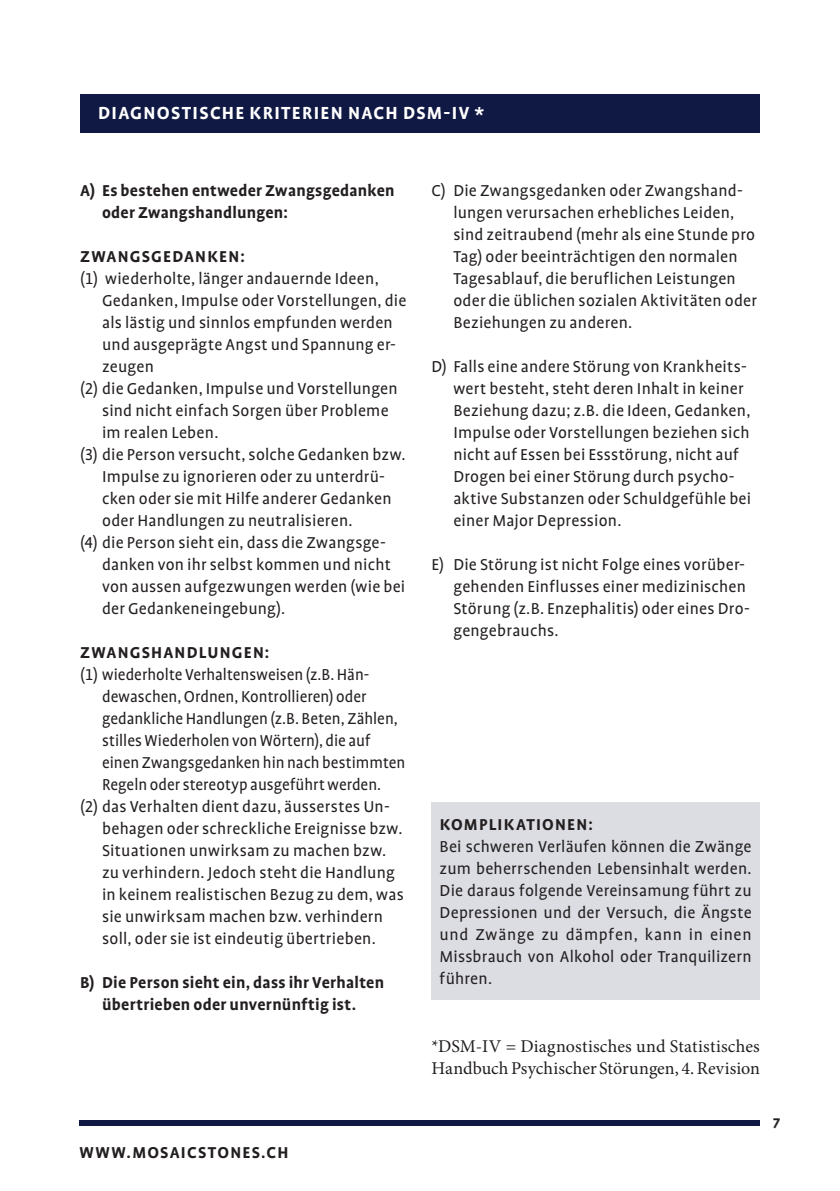
<style>
.page{position:relative;width:840px;height:1191px;background:#fff}
.page>*{position:absolute;margin:0;border:0;box-sizing:border-box;transform-origin:0 0}
.t1{font:700 20px "Profile OT";letter-spacing:.065em;color:#fff}
.t2{font:18px/22px "Profile OT";letter-spacing:.01em;color:#231f20}
.t3{font:18px "Profile OT";letter-spacing:.01em;color:#231f20;scale:.96 1}
.t4{font:700 18px/22px "Profile OT";letter-spacing:.015em;color:#231f20}
.t5{font:18px/22px "Minion Pro";letter-spacing:.005em;color:#231f20}
.t6{font:700 18px "Profile OT";letter-spacing:.07em;color:#231f20}
.t7{font:700 18px "Profile OT";letter-spacing:.065em;color:#231f20}
.t8{font:700 16px "Profile OT";color:#231f20}
</style>
<div class="page">
<div style="left:79px;top:1120px;width:680px;height:6px;background:#101944"></div>
<div style="left:431px;top:802px;width:328px;height:197px;background:#dbdde3"></div>
<div style="left:80px;top:94px;width:679px;height:39px;background:#101944"></div>
<p class="t1" style="left:98px;top:102px;width:387px">DIAGNOSTISCHE KRITERIEN NACH DSM-IV *</p>
<p class="t4" style="left:102px;top:181px;width:294px;text-indent:-22px">A) Es bestehen entweder Zwangsgedanken oder Zwangshandlungen:</p>
<p class="t6" style="left:80px;top:247px;width:166px">ZWANGSGEDANKEN:</p>
<p class="t2" style="left:80px;top:269px;width:300px">(1) wiederholte, länger andauernde Ideen,</p>
<p class="t2" style="left:102px;top:291px;width:306px">Gedanken, Impulse oder Vorstellungen, die</p>
<p class="t2" style="left:102px;top:313px;width:292px">als lästig und sinnlos empfunden werden</p>
<p class="t2" style="left:102px;top:335px;width:295px">und ausgeprägte Angst und Spannung er-</p>
<p class="t2" style="left:102px;top:357px;width:53px">zeugen</p>
<p class="t2" style="left:80px;top:379px;width:319px">(2) die Gedanken, Impulse und Vorstellungen</p>
<p class="t2" style="left:102px;top:401px;width:288px">sind nicht einfach Sorgen über Probleme</p>
<p class="t2" style="left:102px;top:423px;width:118px">im realen Leben.</p>
<p class="t2" style="left:80px;top:445px;width:327px">(3) die Person versucht, solche Gedanken bzw.</p>
<p class="t2" style="left:102px;top:467px;width:284px">Impulse zu ignorieren oder zu unterdrü-</p>
<p class="t2" style="left:102px;top:489px;width:291px">cken oder sie mit Hilfe anderer Gedanken</p>
<p class="t2" style="left:102px;top:511px;width:252px">oder Handlungen zu neutralisieren.</p>
<p class="t2" style="left:80px;top:533px;width:307px">(4) die Person sieht ein, dass die Zwangsge-</p>
<p class="t2" style="left:102px;top:555px;width:290px">danken von ihr selbst kommen und nicht</p>
<p class="t2" style="left:102px;top:577px;width:304px">von aussen aufgezwungen werden (wie bei</p>
<p class="t2" style="left:102px;top:599px;width:185px">der Gedankeneingebung).</p>
<p class="t7" style="left:80px;top:643px;width:191px">ZWANGSHANDLUNGEN:</p>
<p class="t2" style="left:80px;top:665px;width:291px">(1) wiederholte Verhaltensweisen (z.B. Hän-</p>
<p class="t3" style="left:102px;top:687px;width:277px">dewaschen, Ordnen, Kontrollieren) oder</p>
<p class="t3" style="left:102px;top:709px;width:309px">gedankliche Handlungen (z.B. Beten, Zählen,</p>
<p class="t3" style="left:102px;top:731px;width:281px">stilles Wiederholen von Wörtern), die auf</p>
<p class="t3" style="left:102px;top:753px;width:317px">einen Zwangsgedanken hin nach bestimmten</p>
<p class="t3" style="left:102px;top:775px;width:292px">Regeln oder stereotyp ausgeführt werden.</p>
<p class="t2" style="left:80px;top:797px;width:311px">(2) das Verhalten dient dazu, äusserstes Un-</p>
<p class="t2" style="left:102px;top:819px;width:302px">behagen oder schreckliche Ereignisse bzw.</p>
<p class="t2" style="left:102px;top:841px;width:285px">Situationen unwirksam zu machen bzw.</p>
<p class="t2" style="left:102px;top:863px;width:294px">zu verhindern. Jedoch steht die Handlung</p>
<p class="t2" style="left:102px;top:885px;width:303px">in keinem realistischen Bezug zu dem, was</p>
<p class="t2" style="left:102px;top:907px;width:282px">sie unwirksam machen bzw. verhindern</p>
<p class="t2" style="left:102px;top:929px;width:275px">soll, oder sie ist eindeutig übertrieben.</p>
<p class="t4" style="left:80px;top:973px;width:305px;text-align:center">B) Die Person sieht ein, dass ihr Verhalten übertrieben oder unvernünftig ist.</p>
<p class="t6" style="left:79px;top:1143px;width:210px">WWW.MOSAICSTONES.CH</p>
<p class="t2" style="left:453px;top:181px;width:305px;text-indent:-22px">C) Die Zwangsgedanken oder Zwangshand&shy;lungen verursachen erhebliches Leiden, sind zeitraubend (mehr als eine Stunde pro Tag) oder beeinträchtigen den normalen Tagesablauf, die beruflichen Leistungen oder die üblichen sozialen Aktivitäten oder Beziehungen zu anderen.</p>
<p class="t2" style="left:453px;top:357px;width:299px;text-indent:-22px">D) Falls eine andere Störung von Krankheits&shy;wert besteht, steht deren Inhalt in keiner Beziehung dazu; z.B. die Ideen, Gedanken, Impulse oder Vorstellungen beziehen sich nicht auf Essen bei Essstörung, nicht auf Drogen bei einer Störung durch psycho&shy;aktive Substanzen oder Schuldgefühle bei einer Major Depression.</p>
<p class="t2" style="left:453px;top:555px;width:298px;text-indent:-22px">E) Die Störung ist nicht Folge eines vorüber&shy;gehenden Einflusses einer medizinischen Störung (z.B. Enzephalitis) oder eines Dro&shy;gengebrauchs.</p>
<p class="t6" style="left:439px;top:815px;width:154px">KOMPLIKATIONEN:</p>
<p class="t2" style="left:439px;top:837px;width:313px;text-align:justify">Bei schweren Verläufen können die Zwänge zum beherrschenden Lebensinhalt werden.<br>Die daraus folgende Vereinsamung führt zu Depressionen und der Versuch, die Ängste und Zwänge zu dämpfen, kann in einen Missbrauch von Alkohol oder Tranquilizern führen.</p>
<p class="t5" style="left:431px;top:1035px;width:330px">*DSM-IV = Diagnostisches und Statistisches<br>Handbuch Psychischer Störungen, 4. Revision</p>
<p class="t8" style="left:772px;top:1114px;width:9px">7</p>
</div>
